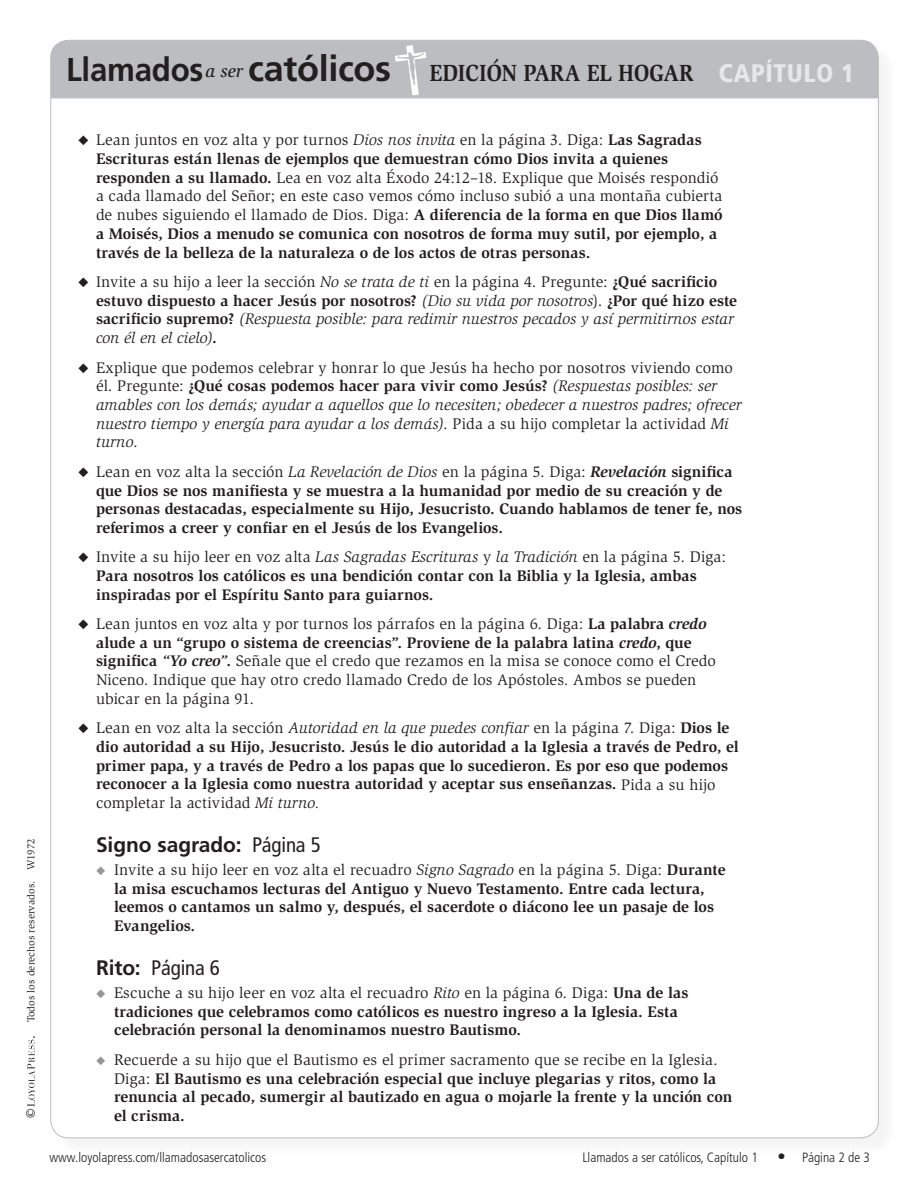
<style>
.page{position:relative;width:918px;height:1188px;background:#fff}
.page>*{position:absolute;margin:0;border:0;box-sizing:border-box;transform-origin:0 0}
.t1{font:700 24px "Slimbach Std";color:#231f20;scale:.9 1}
.Step_SubHead{font:700 21px "Frutiger LT Std";letter-spacing:-.005em;color:#231f20}
.Step_SubHead-2{font:condensed 21px "Frutiger LT Std";letter-spacing:-.01em;color:#231f20}
.t2{font:700 15.75px/18.8px "Slimbach Std";color:#231f20}
.t3{font:italic 15.75px/18.8px "Slimbach Std";color:#231f20}
.t4{font:15.75px/18.8px "Slimbach Std";letter-spacing:.005em;color:#231f20}
.t5{font:300 condensed 13.5px "Frutiger LT Std";color:#231f20}
.t6{font:500 12px "Stone Informal Std";color:#231f20}
.t7{font:10.5px "Slimbach Std";color:#231f20}
.s1{font-family:"Frutiger LT Std";font-size:33px}
.s2{font-family:"Frutiger LT Std";font-size:36px}
.s3{font-family:"Frutiger LT Std";font-weight:900;font-stretch:condensed;font-size:25.5px;color:#e6e7e9}
.s4{font-weight:400}
.s5{font-weight:400;font-style:italic}
.s6{font-style:normal}
.s7{font-weight:700;font-style:normal}
.s8{font-style:italic}
.s9{font-weight:700}
.s10{font-weight:700;font-style:italic}
.s11{font-weight:400;font-stretch:condensed}
.s12{color:#939598}
.s13{font-weight:700;font-stretch:normal}
.s14{font-size:16.5px}
</style>
<div class="page">
<div style="left:53px;top:42px;width:844px;height:1115px;background:#231f20;opacity:.05"></div>
<div style="left:51px;top:40px;width:827px;height:1098px;background:#fff;border-radius:18px"></div>
<div style="left:51px;top:40px;width:827px;height:59px;background:#bcbdc0"></div>
<svg style="left:27px;top:1036px;width:8px;height:71px"></svg>
<svg style="left:395px;top:45px;width:31px;height:50px"></svg>
<h1 class="t1" style="left:66px;top:59px;width:877px"><span class="s1">Llamados</span><sup>a</sup> <sup>ser</sup> <span class="s2">católicos</span> EDICIÓN PARA EL HOGAR <span class="s3">CAPÍTULO 1</span></h1>
<p class="t7" style="left:25px;top:1022px;width:185px;rotate:-90deg">Todos los derechos reservados. W1972</p>
<p class="t6" style="left:23px;top:1118px;width:11px;rotate:-90deg">©</p>
<p class="t2" style="left:96px;top:131px;width:628px;text-indent:-18px">◆ <span class="s4">Lean juntos en voz alta y por turnos</span> <span class="s5">Dios nos invita</span> <span class="s4">en la página 3. Diga:</span> Las Sagradas Escrituras están llenas de ejemplos que demuestran cómo Dios invita a quienes responden a su llamado. <span class="s4">Lea en voz alta Éxodo 24:12–18. Explique que Moisés respondió a cada llamado del Señor; en este caso vemos cómo incluso subió a una montaña cubierta de nubes siguiendo el llamado de Dios. Diga:</span> A diferencia de la forma en que Dios llamó a Moisés, Dios a menudo se comunica con nosotros de forma muy sutil, por ejemplo, a través de la belleza de la naturaleza o de los actos de otras personas.</p>
<p class="t3" style="left:96px;top:272px;width:643px;text-indent:-18px">◆ <span class="s6">Invite a su hijo a leer la sección</span> No se trata de ti <span class="s6">en la página 4. Pregunte:</span> <span class="s7">¿Qué sacrificio estuvo dispuesto a hacer Jesús por nosotros?</span> (Dio su vida por nosotros<span class="s6">).</span> <span class="s7">¿Por qué hizo este sacrificio supremo?</span> (Respuesta posible: para redimir nuestros pecados y así permitirnos estar con él en el cielo)<span class="s7">.</span></p>
<p class="t3" style="left:96px;top:358px;width:647px;text-indent:-18px">◆ <span class="s6">Explique que podemos celebrar y honrar lo que Jesús ha hecho por nosotros viviendo como él. Pregunte:</span> <span class="s7">¿Qué cosas podemos hacer para vivir como Jesús?</span> (Respuestas posibles: ser amables con los demás; ayudar a aquellos que lo necesiten; obedecer a nuestros padres; ofrecer nuestro tiempo y energía para ayudar a los demás)<span class="s6">. Pida a su hijo completar la actividad</span> Mi turno<span class="s6">.</span></p>
<p class="t2" style="left:96px;top:462px;width:648px;text-indent:-18px">◆ <span class="s4">Lean en voz alta la sección</span> <span class="s5">La Revelación de Dios</span> <span class="s4">en la página 5. Diga:</span> <span class="s8">Revelación</span> significa que Dios se nos manifiesta y se muestra a la humanidad por medio de su creación y de personas destacadas, especialmente su Hijo, Jesucristo. Cuando hablamos de tener fe, nos referimos a creer y confiar en el Jesús de los Evangelios.</p>
<p class="t2" style="left:96px;top:548px;width:632px;text-indent:-18px">◆ <span class="s4">Invite a su hijo leer en voz alta</span> <span class="s5">Las Sagradas Escrituras</span> <span class="s4">y</span> <span class="s5">la Tradición</span> <span class="s4">en la página 5. Diga:<br></span>Para nosotros los católicos es una bendición contar con la Biblia y la Iglesia, ambas inspiradas por el Espíritu Santo para guiarnos.</p>
<p class="t4" style="left:96px;top:614px;width:622px;text-indent:-18px">◆ Lean juntos en voz alta y por turnos los párrafos en la página 6. Diga: <span class="s9">La palabra</span> <span class="s10">credo </span><span class="s9">alude a un “grupo o sistema de creencias”. Proviene de la palabra latina</span> <span class="s10">credo</span><span class="s9">, que significa</span> <span class="s10">“Yo creo”</span><span class="s9">.</span> Señale que el credo que rezamos en la misa se conoce como el Credo Niceno. Indique que hay otro credo llamado Credo de los Apóstoles. Ambos se pueden ubicar en la página 91.</p>
<p class="t2" style="left:96px;top:719px;width:644px;text-indent:-18px">◆ <span class="s4">Lean en voz alta la sección</span> <span class="s5">Autoridad en la que puedes confiar</span> <span class="s4">en la página 7. Diga:</span> Dios le dio autoridad a su Hijo, Jesucristo. Jesús le dio autoridad a la Iglesia a través de Pedro, el primer papa, y a través de Pedro a los papas que lo sucedieron. Es por eso que podemos reconocer a la Iglesia como nuestra autoridad y aceptar sus enseñanzas. <span class="s4">Pida a su hijo completar la actividad</span> <span class="s5">Mi turno.</span></p>
<p class="Step_SubHead" style="left:96px;top:832px;width:226px">Signo sagrado: <span class="s11">Página 5</span></p>
<p class="t2" style="left:114px;top:860px;width:613px;text-indent:-18px"><span class="s12">◆</span> <span class="s4">Invite a su hijo leer en voz alta el recuadro</span> <span class="s5">Signo Sagrado</span> <span class="s4">en la página 5. Diga:</span> Durante la misa escuchamos lecturas del Antiguo y Nuevo Testamento. Entre cada lectura, leemos o cantamos un salmo y, después, el sacerdote o diácono lee un pasaje de los Evangelios.</p>
<p class="Step_SubHead-2" style="left:96px;top:955px;width:125px"><span class="s13">Rito:</span> Página 6</p>
<p class="t2" style="left:114px;top:983px;width:576px;text-indent:-18px"><span class="s12">◆</span> <span class="s4">Escuche a su hijo leer en voz alta el recuadro</span> <span class="s5">Rito</span> <span class="s4">en la página 6. Diga:</span> Una de las tradiciones que celebramos como católicos es nuestro ingreso a la Iglesia. Esta celebración personal la denominamos nuestro Bautismo.</p>
<p class="t2" style="left:114px;top:1050px;width:620px;text-indent:-18px"><span class="s12">◆</span> <span class="s4">Recuerde a su hijo que el Bautismo es el primer sacramento que se recibe en la Iglesia.<br>Diga:</span> El Bautismo es una celebración especial que incluye plegarias y ritos, como la renuncia al pecado, sumergir al bautizado en agua o mojarle la frente y la unción con el crisma.</p>
<p class="t5" style="left:50px;top:1150px;width:218px">www.loyolapress.com/llamadosasercatolicos</p>
<p class="t5" style="left:582px;top:1150px;width:289px">Llamados a ser católicos, Capítulo 1 <span class="s14">•</span> Página 2 de 3</p>
</div>
